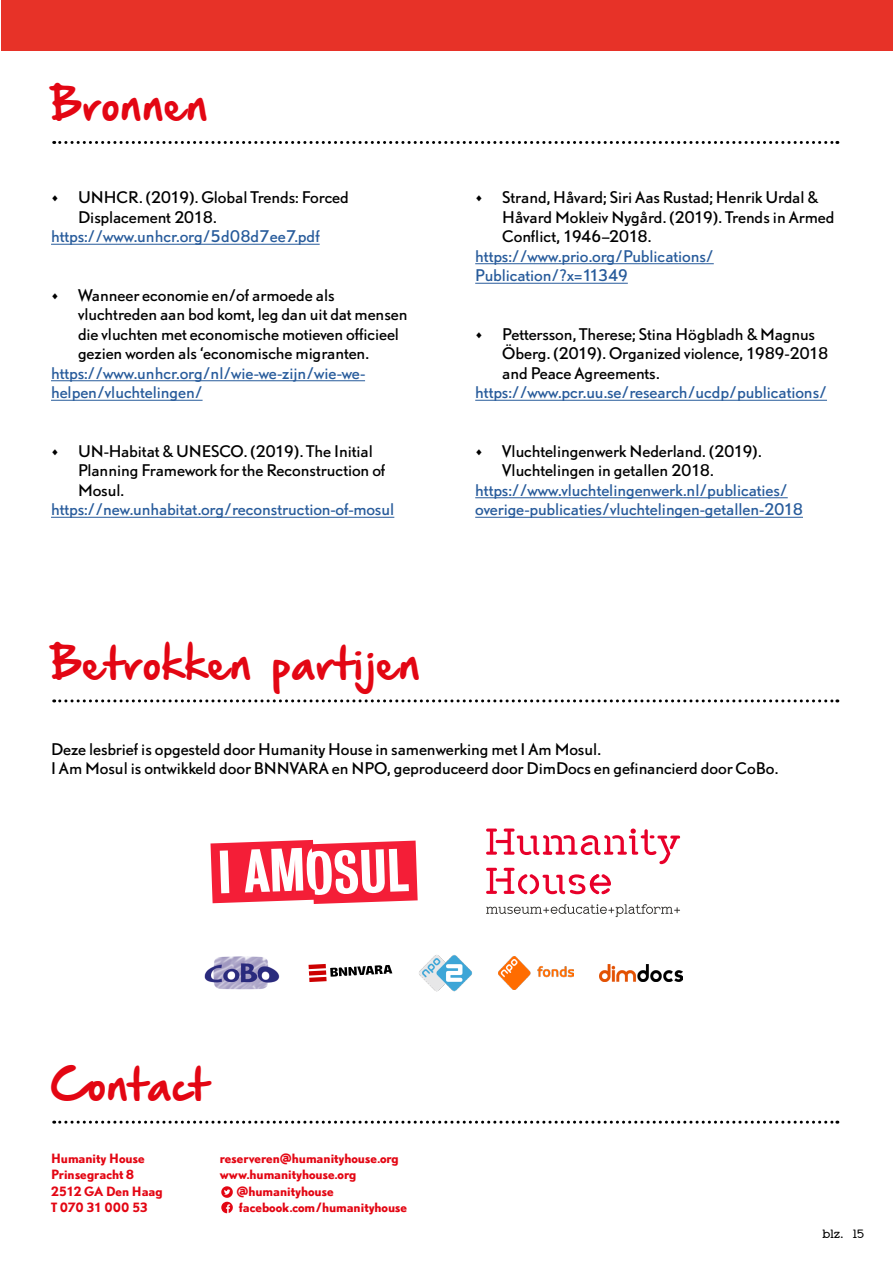
<style>
.page{position:relative;width:893px;height:1263px;background:#fff}
.page>*{position:absolute;margin:0;border:0;box-sizing:border-box;transform-origin:0 0}
.t1{font:38.4px "Hand Of Sean Demo";color:#e30613}
.t2{font:15px/19.5px "DTL Nobel T";letter-spacing:-.005em;color:#000}
.t3{font:15px/19.5px "DTL Nobel T";letter-spacing:-.005em;color:#275b9b}
.t4{font:700 12px/16.5px "DTL Nobel T";letter-spacing:-.01em;color:#e30613}
.t5{font:12px "Zolano Serif BTN Bold";color:#000}
</style>
<div class="page">
<div style="left:1px;top:1px;width:891px;height:50px;background:#e73228"></div>
<svg style="left:221px;top:1186px;width:12px;height:27px"></svg>
<svg style="left:54px;top:141px;width:784px;height:3px"></svg>
<svg style="left:54px;top:699px;width:784px;height:3px"></svg>
<svg style="left:54px;top:1121px;width:784px;height:3px"></svg>
<hr style="left:51px;top:244px;width:269px;height:1px;background:#275b9b">
<hr style="left:51px;top:380px;width:314px;height:1px;background:#275b9b">
<hr style="left:51px;top:400px;width:152px;height:1px;background:#275b9b">
<hr style="left:51px;top:517px;width:343px;height:1px;background:#275b9b">
<hr style="left:475px;top:263px;width:239px;height:1px;background:#275b9b">
<hr style="left:475px;top:283px;width:153px;height:1px;background:#275b9b">
<hr style="left:475px;top:400px;width:352px;height:1px;background:#275b9b">
<hr style="left:475px;top:497px;width:313px;height:1px;background:#275b9b">
<hr style="left:475px;top:517px;width:328px;height:1px;background:#275b9b">
<svg style="left:309px;top:964px;width:83px;height:18px"></svg>
<img style="left:204px;top:956px;width:76px;height:34px">
<img style="left:600px;top:964px;width:82px;height:17px">
<img style="left:499px;top:957px;width:75px;height:32px">
<img style="left:419px;top:955px;width:53px;height:36px">
<svg style="left:210px;top:840px;width:208px;height:64px"></svg>
<svg style="left:486px;top:828px;width:194px;height:66px"></svg>
<svg style="left:486px;top:904px;width:194px;height:13px"></svg>
<h1 class="t1" style="left:51px;top:85px;width:159px">Bronnen</h1>
<p class="t2" style="left:78px;top:187px;width:273px;text-indent:-27px">• UNHCR. (2019). Global Trends: Forced<br>Displacement 2018.</p>
<p class="t3" style="left:51px;top:226px;width:270px">https://www.unhcr.org/5d08d7ee7.pdf</p>
<p class="t2" style="left:78px;top:285px;width:331px;text-indent:-27px">• Wanneer economie en/of armoede als vluchtreden aan bod komt, leg dan uit dat mensen die vluchten met economische motieven officieel gezien worden als ‘economische migranten.</p>
<p class="t3" style="left:51px;top:363px;width:316px">https://www.unhcr.org/nl/wie-we-zijn/wie-we&shy;helpen/vluchtelingen/</p>
<p class="t2" style="left:78px;top:441px;width:309px;text-indent:-27px">• UN-Habitat &amp; UNESCO. (2019). The Initial<br>Planning Framework for the Reconstruction of<br>Mosul.</p>
<p class="t3" style="left:51px;top:499px;width:345px">https://new.unhabitat.org/reconstruction-of-mosul</p>
<h1 class="t1" style="left:51px;top:644px;width:371px">Betrokken partijen</h1>
<p class="t2" style="left:502px;top:187px;width:334px;text-indent:-27px">• Strand, Håvard; Siri Aas Rustad; Henrik Urdal &amp;<br>Håvard Mokleiv Nygård. (2019). Trends in Armed<br>Conflict, 1946–2018.</p>
<p class="t3" style="left:475px;top:246px;width:240px">https://www.prio.org/Publications/<br>Publication/?x=11349</p>
<p class="t2" style="left:502px;top:324px;width:327px;text-indent:-27px">• Pettersson, Therese; Stina Högbladh &amp; Magnus<br>Öberg. (2019). Organized violence, 1989-2018 and Peace Agreements.</p>
<p class="t3" style="left:475px;top:382px;width:353px">https://www.pcr.uu.se/research/ucdp/publications/</p>
<p class="t2" style="left:502px;top:441px;width:261px;text-indent:-27px">• Vluchtelingenwerk Nederland. (2019).<br>Vluchtelingen in getallen 2018.</p>
<p class="t3" style="left:475px;top:480px;width:329px">https://www.vluchtelingenwerk.nl/publicaties/ overige-publicaties/vluchtelingen-getallen-2018</p>
<p class="t2" style="left:51px;top:739px;width:729px">Deze lesbrief is opgesteld door Humanity House in samenwerking met I Am Mosul.<br>I Am Mosul is ontwikkeld door BNNVARA en NPO, geproduceerd door DimDocs en gefinancierd door CoBo.</p>
<h1 class="t1" style="left:51px;top:1065px;width:159px">Contact</h1>
<p class="t4" style="left:51px;top:1149px;width:113px">Humanity House<br>Prinsegracht 8<br>2512 GA Den Haag<br>T 070 31 000 53</p>
<p class="t4" style="left:220px;top:1149px;width:181px">reserveren@humanityhouse.org</p>
<p class="t4" style="left:220px;top:1166px;width:138px">www.humanityhouse.org</p>
<p class="t4" style="left:236px;top:1182px;width:99px">@humanityhouse</p>
<p class="t4" style="left:239px;top:1199px;width:170px">facebook.com/humanityhouse</p>
<p class="t5" style="left:823px;top:1227px;width:43px">blz. 15</p>
</div>
